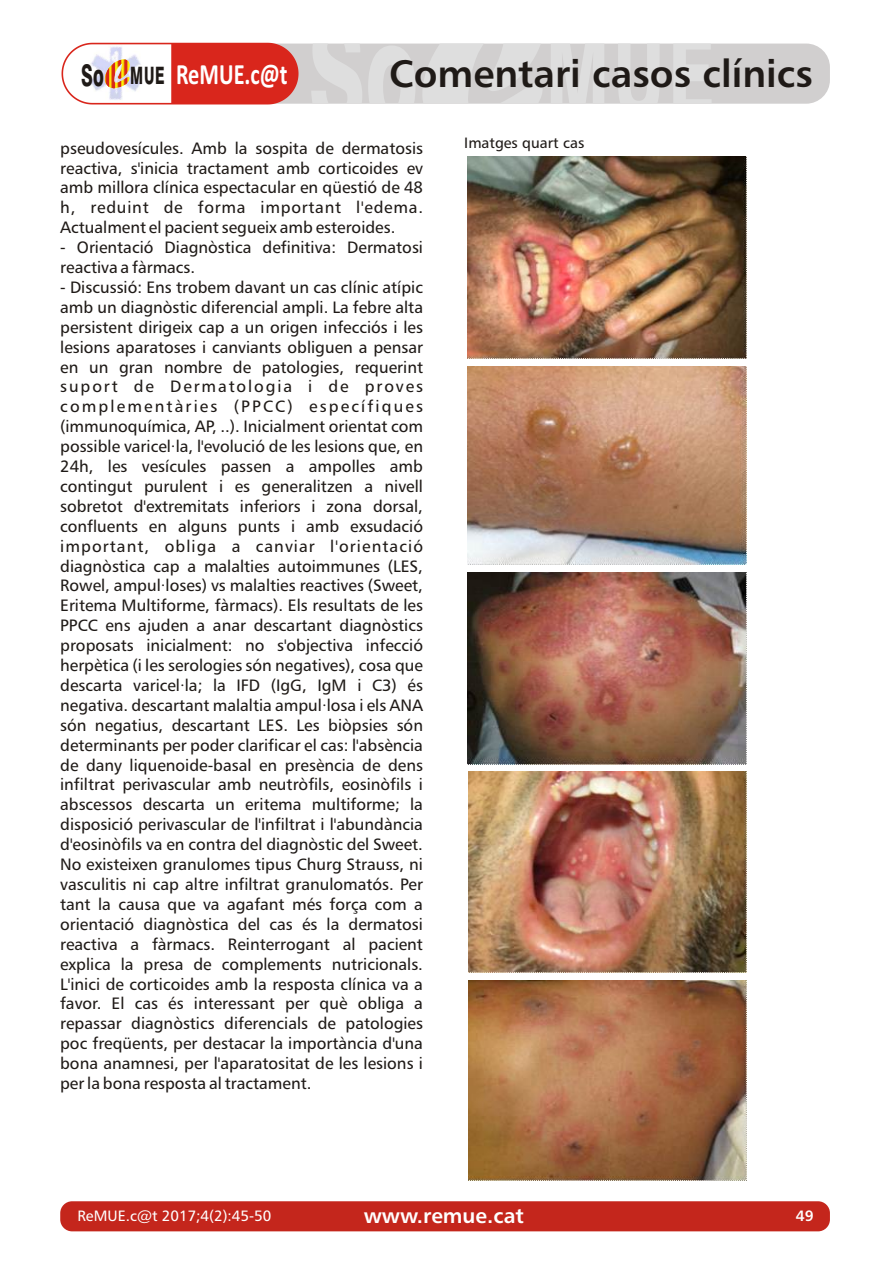
<style>
.page{position:relative;width:893px;height:1263px;background:#fff}
.page>*{position:absolute;margin:0;border:0;box-sizing:border-box;transform-origin:0 0}
.t1{font:38.25px "Humanist 777 BT Roman B,Bold";color:#1f1a17}
.t2{font:700 29.55px "Calibri";color:#fff;scale:.76 1}
.t3{font:21px "Humanist 777 BT Roman B,Bold";color:#fff}
.t4{font:16.5px/20px "Humanist 777 BT Roman B";color:#1f1a17;text-align:justify}
.t5{font:15px "Humanist 777 BT Roman B";color:#fff}
.t6{font:15px "Humanist 777 BT Roman B";color:#1f1a17}
.t7{font:15px "Humanist 777 BT Roman B,Bold";color:#fff}
.s1{font-family:"Swiss 721 BT";font-weight:800;font-size:29.85px;color:#1f1a17}
.s2{font-family:"Swiss 721 BT";font-weight:800;font-size:24px;color:#1f1a17}
</style>
<div class="page">
<div style="left:60px;top:1201px;width:770px;height:30px;background:#c4261c;border-radius:12px"></div>
<svg style="left:62px;top:43px;width:768px;height:61px;background:#dbbcba"></svg>
<img style="left:468px;top:157px;width:279px;height:201px">
<img style="left:469px;top:772px;width:278px;height:200px">
<img style="left:468px;top:366px;width:279px;height:199px">
<img style="left:469px;top:980px;width:278px;height:200px">
<img style="left:468px;top:573px;width:279px;height:191px">
<h2 class="t2" style="left:81px;top:62px;width:273px"><span class="s1">So</span> <span class="s2">MUE</span> ReMUE.c@t</h2>
<h1 class="t1" style="left:389px;top:58px;width:425px">Comentari casos clínics</h1>
<p class="t4" style="left:60px;top:139px;width:364px">pseudovesícules. Amb la sospita de dermatosis reactiva, s'inicia tractament amb corticoides ev amb millora clínica espectacular en qüestió de 48 h, reduint de forma important l'edema.<br>Actualment el pacient segueix amb esteroides.</p>
<p class="t4" style="left:60px;top:239px;width:364px">- Orientació Diagnòstica definitiva: Dermatosi reactiva a fàrmacs.</p>
<p class="t4" style="left:60px;top:279px;width:364px">- Discussió: Ens trobem davant un cas clínic atípic amb un diagnòstic diferencial ampli. La febre alta persistent dirigeix cap a un origen infecciós i les lesions aparatoses i canviants obliguen a pensar en un gran nombre de patologies, requerint suport de Dermatologia i de proves complementàries (PPCC) específiques (immunoquímica, AP, ..). Inicialment orientat com possible varicel·la, l'evolució de les lesions que, en 24h, les vesícules passen a ampolles amb contingut purulent i es generalitzen a nivell sobretot d'extremitats inferiors i zona dorsal, confluents en alguns punts i amb exsudació important, obliga a canviar l'orientació diagnòstica cap a malalties autoimmunes (LES, Rowel, ampul·loses) vs malalties reactives (Sweet, Eritema Multiforme, fàrmacs). Els resultats de les PPCC ens ajuden a anar descartant diagnòstics proposats inicialment: no s'objectiva infecció herpètica (i les serologies són negatives), cosa que descarta varicel·la; la IFD (IgG, IgM i C3) és negativa. descartant malaltia ampul·losa i els ANA són negatius, descartant LES. Les biòpsies són determinants per poder clarificar el cas: l'absència de dany liquenoide-basal en presència de dens infiltrat perivascular amb neutròfils, eosinòfils i abscessos descarta un eritema multiforme; la disposició perivascular de l'infiltrat i l'abundància d'eosinòfils va en contra del diagnòstic del Sweet.<br>No existeixen granulomes tipus Churg Strauss, ni vasculitis ni cap altre infiltrat granulomatós. Per tant la causa que va agafant més força com a orientació diagnòstica del cas és la dermatosi reactiva a fàrmacs. Reinterrogant al pacient explica la presa de complements nutricionals.<br>L'inici de corticoides amb la resposta clínica va a favor. El cas és interessant per què obliga a repassar diagnòstics diferencials de patologies poc freqüents, per destacar la importància d'una bona anamnesi, per l'aparatositat de les lesions i per la bona resposta al tractament.</p>
<p class="t6" style="left:464px;top:137px;width:121px">Imatges quart cas</p>
<p class="t5" style="left:77px;top:1210px;width:195px">ReMUE.c@t 2017;4(2):45-50</p>
<p class="t3" style="left:364px;top:1207px;width:162px">www.remue.cat</p>
<p class="t7" style="left:796px;top:1210px;width:19px">49</p>
</div>
